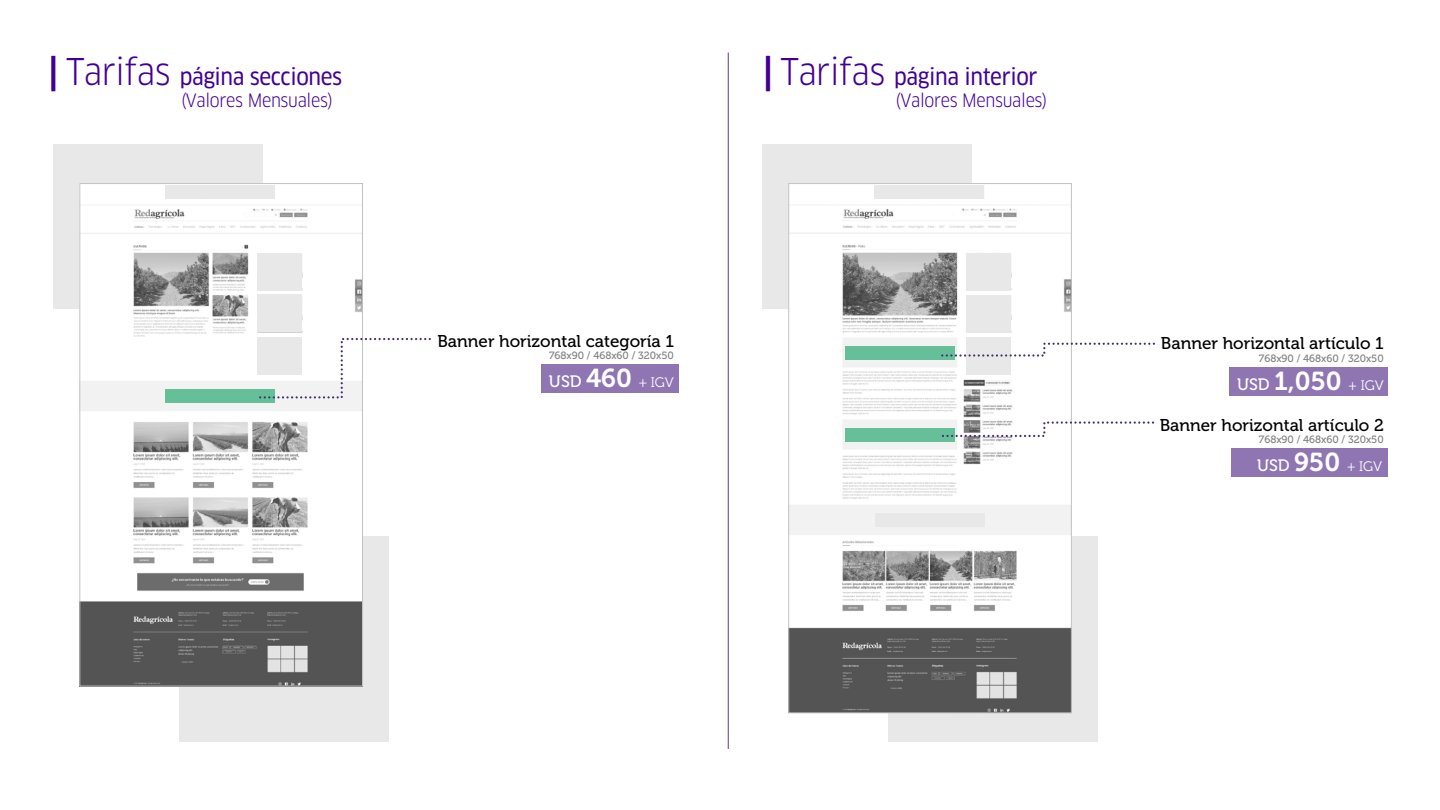
<style>
.page{position:relative;width:1440px;height:810px;background:#fff}
.page>*{position:absolute;margin:0;border:0;box-sizing:border-box;transform-origin:0 0}
.t1{font:25.88px "Museo 700";color:#fff}
.t2{font:22.5px "Clan OT Narrow News";letter-spacing:-.02em;color:#410093}
.t3{font:condensed 18px "Clan OT";letter-spacing:-.02em;color:#410093}
.t4{font:17.02px "Museo 500";color:#000}
.t5{font:13.8px "Museo 300";color:#fff}
.t6{font:10.5px "Museo 500";color:#808080}
.s1{font-family:"Clan OT";font-weight:700;font-stretch:condensed;font-size:36px}
.s2{font-family:"Clan OT";font-stretch:condensed;font-size:36px}
.s3{font-family:"Museo 500";font-size:16.5px}
.s4{font-family:"Museo 700";font-size:25.88px}
.s5{font-family:"Museo 300";font-size:13.8px}
</style>
<div class="page">
<div style="left:54px;top:145px;width:209px;height:164px;background:#e8e8e8"></div>
<div style="left:179px;top:536px;width:209px;height:206px;background:#e8e8e8"></div>
<img style="left:81px;top:565px;width:280px;height:120px">
<svg style="left:81px;top:185px;width:280px;height:380px"></svg>
<div style="left:79px;top:183px;width:284px;height:504px;border:1px solid #c2c2c2"></div>
<div style="left:166px;top:186px;width:109px;height:13px;background:#e8e8e8"></div>
<div style="left:166px;top:389px;width:109px;height:14px;background:#65c09a"></div>
<div style="left:258px;top:253px;width:44px;height:37px;background:#e8e8e8"></div>
<div style="left:258px;top:295px;width:44px;height:37px;background:#e8e8e8"></div>
<div style="left:763px;top:145px;width:209px;height:164px;background:#e8e8e8"></div>
<div style="left:888px;top:536px;width:209px;height:206px;background:#e8e8e8"></div>
<img style="left:790px;top:624px;width:280px;height:87px">
<svg style="left:790px;top:185px;width:280px;height:439px"></svg>
<div style="left:874px;top:186px;width:110px;height:13px;background:#e8e8e8"></div>
<div style="left:846px;top:346px;width:109px;height:14px;background:#65c09a"></div>
<div style="left:846px;top:428px;width:109px;height:14px;background:#65c09a"></div>
<div style="left:875px;top:513px;width:109px;height:14px;background:#e8e8e8"></div>
<div style="left:966px;top:253px;width:45px;height:37px;background:#e8e8e8"></div>
<div style="left:966px;top:295px;width:45px;height:38px;background:#e8e8e8"></div>
<div style="left:788px;top:183px;width:284px;height:530px;border:1px solid #c2c2c2"></div>
<div style="left:966px;top:337px;width:45px;height:37px;background:#e8e8e8"></div>
<div style="left:541px;top:364px;width:137px;height:29px;background:#8f76b3"></div>
<div style="left:1230px;top:367px;width:158px;height:29px;background:#8f76b3"></div>
<div style="left:1232px;top:448px;width:156px;height:29px;background:#8f76b3"></div>
<svg style="left:255px;top:337px;width:176px;height:63px"></svg>
<svg style="left:938px;top:341px;width:217px;height:17px"></svg>
<svg style="left:938px;top:420px;width:216px;height:18px"></svg>
<hr style="left:728px;top:52px;width:1px;height:697px;background:#593e8d">
<h2 class="t2" style="left:49px;top:63px;width:295px"><span class="s1">|</span> <span class="s2">Tarifas</span> página secciones</h2>
<p class="t3" style="left:181px;top:90px;width:153px">(Valores Mensuales)</p>
<p class="t4" style="left:437px;top:331px;width:238px">Banner horizontal categoría 1</p>
<p class="t6" style="left:549px;top:350px;width:126px">768x90 / 468x60 / 320x50</p>
<p class="t5" style="left:549px;top:375px;width:126px"><span class="s3">USD</span> <span class="s4">460</span> + IGV</p>
<h2 class="t2" style="left:763px;top:63px;width:276px"><span class="s1">|</span> <span class="s2">Tarifas</span> página interior</h2>
<p class="t3" style="left:896px;top:90px;width:153px">(Valores Mensuales)</p>
<p class="t4" style="left:1161px;top:334px;width:224px">Banner horizontal artículo 1</p>
<p class="t6" style="left:1259px;top:352px;width:126px">768x90 / 468x60 / 320x50</p>
<h1 class="t1" style="left:1237px;top:366px;width:148px"><span class="s3">USD</span> 1,050 <span class="s5">+ IGV</span></h1>
<p class="t4" style="left:1160px;top:415px;width:226px">Banner horizontal artículo 2</p>
<p class="t6" style="left:1259px;top:434px;width:126px">768x90 / 468x60 / 320x50</p>
<p class="t5" style="left:1257px;top:459px;width:127px"><span class="s3">USD</span> <span class="s4">950</span> + IGV</p>
</div>
